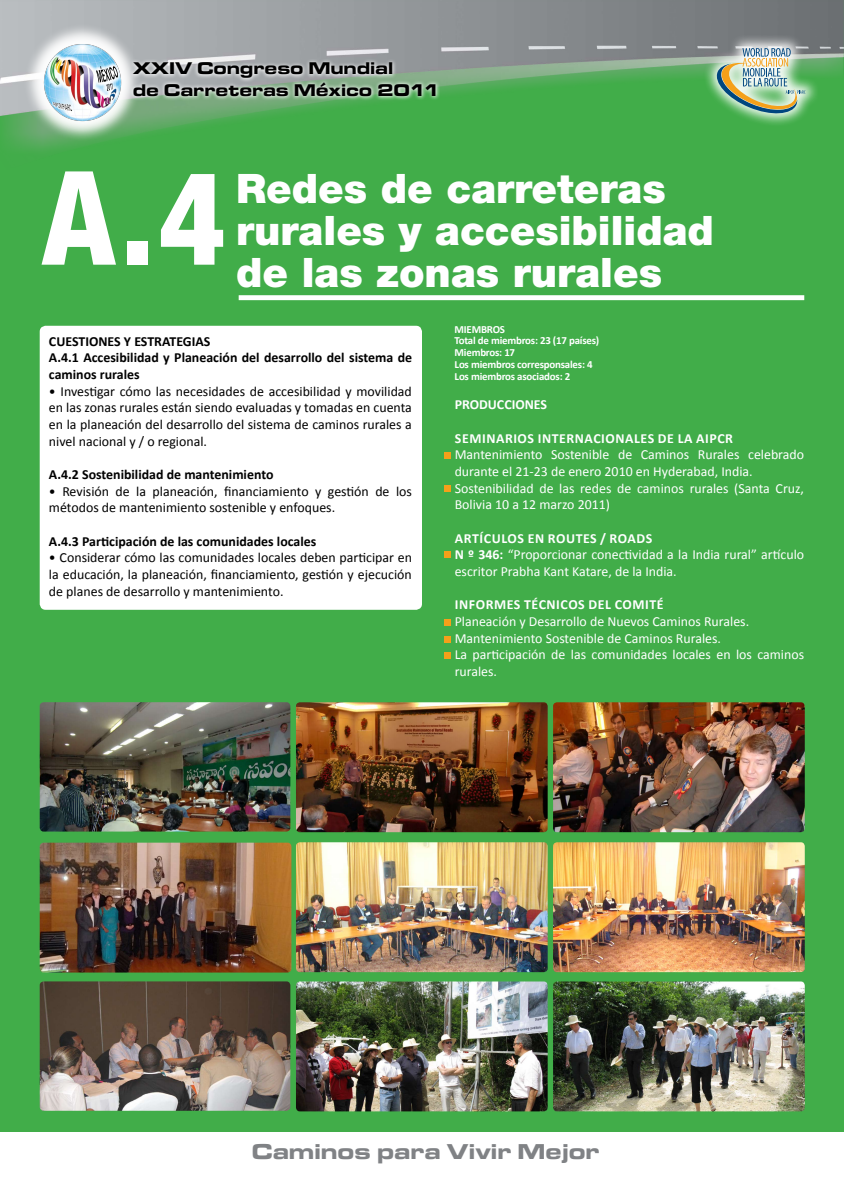
<style>
.page{position:relative;width:844px;height:1191px;background:#fff}
.page>*{position:absolute;margin:0;border:0;box-sizing:border-box;transform-origin:0 0}
.t1{font:800 condensed 130.55px "Helvetica Neue";color:#fff}
.t2{font:900 40.67px/42.2px "Helvetica Neue";color:#fff}
.t3{font:22.33px "Microgramma D Bold Exte";letter-spacing:.03em;color:#808285}
.t4{font:17.57px/21.1px "Microgramma D Bold Exte";letter-spacing:.03em;color:#000}
.t5{font:13.89px/16.7px "Calibri";color:#000;text-align:justify}
.t6{font:13.89px/16.7px "Calibri";color:#fff}
.t7{font:700 13.89px/16.7px "Calibri";color:#000}
.t8{font:700 13.89px "Calibri";color:#fff}
.t9{font:700 10.92px/11.9px "Calibri";letter-spacing:-.02em;color:#fff}
.s1{font-weight:700}
</style>
<div class="page">
<div style="left:0;top:0;width:843px;height:1131px;background:#41ad49"></div>
<img style="left:0;top:0;width:843px;height:147px">
<div style="left:22px;top:22px;width:157px;height:156px;background:#fff;opacity:.97"></div>
<img style="left:32px;top:31px;width:101px;height:102px">
<svg style="left:53px;top:102px;width:19px;height:9px"></svg>
<svg style="left:96px;top:66px;width:22px;height:25px"></svg>
<div style="left:701px;top:33px;width:128px;height:104px;background:#fff;opacity:.94"></div>
<svg style="left:713px;top:48px;width:92px;height:68px;background:#a2be9f"></svg>
<div style="left:128px;top:57px;width:371px;height:56px;background:#fff;opacity:.95"></div>
<div style="left:40px;top:326px;width:382px;height:284px;background:#fff;border-radius:6px"></div>
<div style="left:238px;top:295px;width:566px;height:5px;background:#fff"></div>
<svg style="left:444px;top:452px;width:6px;height:6px"></svg>
<svg style="left:444px;top:485px;width:6px;height:6px"></svg>
<svg style="left:444px;top:551px;width:6px;height:6px"></svg>
<svg style="left:444px;top:619px;width:6px;height:6px"></svg>
<svg style="left:444px;top:636px;width:6px;height:6px"></svg>
<div style="left:444px;top:652px;width:6px;height:7px;background:#f5a01a"></div>
<img style="left:296px;top:842px;width:251px;height:130px">
<img style="left:296px;top:981px;width:251px;height:130px">
<img style="left:296px;top:702px;width:251px;height:130px">
<img style="left:553px;top:842px;width:251px;height:130px">
<img style="left:553px;top:981px;width:251px;height:130px">
<img style="left:40px;top:842px;width:251px;height:130px">
<img style="left:553px;top:702px;width:251px;height:130px">
<img style="left:40px;top:981px;width:250px;height:129px">
<img style="left:40px;top:702px;width:250px;height:129px">
<p class="t4" style="left:133px;top:57px;width:308px">XXIV Congreso Mundial<br>de Carreteras México 2011</p>
<p class="t1" style="left:41px;top:137px;width:186px">A.4</p>
<p class="t2" style="left:236px;top:167px;width:479px">Redes de carreteras rurales y accesibilidad de las zonas rurales</p>
<p class="t9" style="left:454px;top:322px;width:146px">MIEMBROS<br>Total de miembros: 23 (17 países)<br>Miembros: 17<br>Los miembros corresponsales: 4<br>Los miembros asociados: 2</p>
<p class="t7" style="left:49px;top:332px;width:364px">CUESTIONES Y ESTRATEGIAS<br>A.4.1 Accesibilidad y Planeación del desarrollo del sistema de caminos rurales</p>
<p class="t5" style="left:49px;top:382px;width:364px">• Investigar cómo las necesidades de accesibilidad y movilidad en las zonas rurales están siendo evaluadas y tomadas en cuenta en la planeación del desarrollo del sistema de caminos rurales a nivel nacional y / o regional.</p>
<p class="t7" style="left:49px;top:465px;width:226px">A.4.2 Sostenibilidad de mantenimiento</p>
<p class="t5" style="left:49px;top:482px;width:364px">• Revisión de la planeación, financiamiento y gestión de los métodos de mantenimiento sostenible y enfoques.</p>
<p class="t7" style="left:49px;top:532px;width:269px">A.4.3 Participación de las comunidades locales</p>
<p class="t5" style="left:49px;top:548px;width:364px">• Considerar cómo las comunidades locales deben participar en la educación, la planeación, financiamiento, gestión y ejecución de planes de desarrollo y mantenimiento.</p>
<p class="t8" style="left:454px;top:396px;width:94px">PRODUCCIONES</p>
<p class="t8" style="left:455px;top:429px;width:16px">Seminarios</p>
<p class="t8" style="left:537px;top:429px;width:14px">Internacionales</p>
<p class="t6" style="left:454px;top:429px;width:351px;text-indent:203px"><span class="s1">de la AIPCR </span>Mantenimiento Sostenible de Caminos Rurales celebrado durante el 21-23 de enero 2010 en Hyderabad, India.<br>Sostenibilidad de las redes de caminos rurales (Santa Cruz, Bolivia 10 a 12 marzo 2011)</p>
<p class="t8" style="left:455px;top:529px;width:38px">Artículos</p>
<p class="t8" style="left:527px;top:529px;width:38px">en Routes</p>
<p class="t6" style="left:454px;top:529px;width:351px;text-indent:145px"><span class="s1">/ Roads<br>N º 346:</span> “Proporcionar conectividad a la India rural” artículo escritor Prabha Kant Katare, de la India.</p>
<p class="t8" style="left:455px;top:596px;width:31px">Informes</p>
<p class="t8" style="left:524px;top:596px;width:24px">Técnicos</p>
<p class="t8" style="left:588px;top:596px;width:9px">del</p>
<p class="t8" style="left:614px;top:596px;width:18px">Comit</p>
<p class="t6" style="left:454px;top:596px;width:351px;text-indent:202px"><span class="s1">é<br></span>Planeación y Desarrollo de Nuevos Caminos Rurales.<br>Mantenimiento Sostenible de Caminos Rurales.<br>La participación de las comunidades locales en los caminos rurales.</p>
<p class="t3" style="left:252px;top:1135px;width:348px">Caminos para Vivir Mejor</p>
</div>
